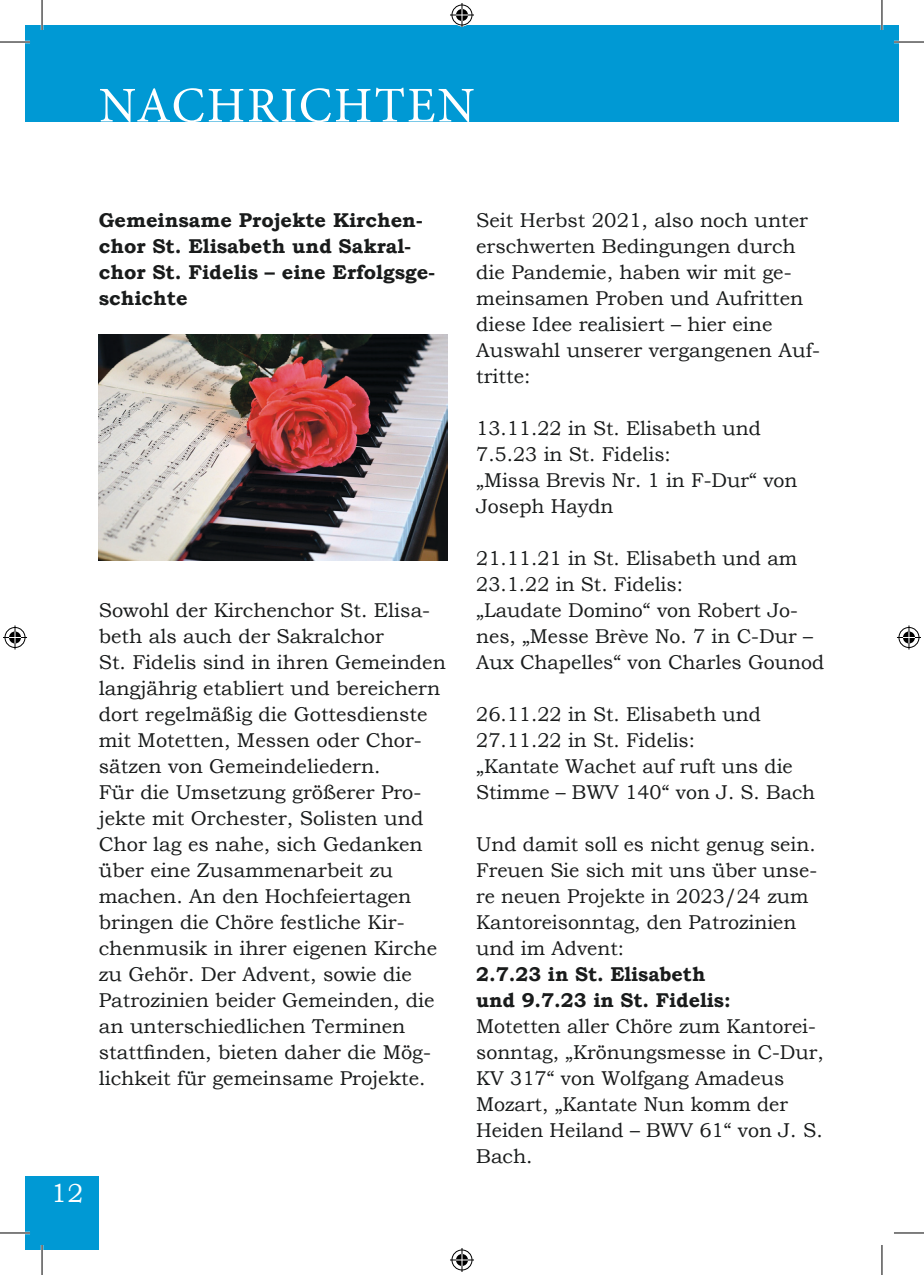
<style>
.page{position:relative;width:924px;height:1275px;background:#fff}
.page>*{position:absolute;margin:0;border:0;box-sizing:border-box;transform-origin:0 0}
.t1{font:50px "Minion Pro";letter-spacing:.04em;color:#fff}
.t2{font:26px "Bookman Old Style";color:#fff}
.Fließtext_fett{font:20px/26px "Bookman Old Style";color:#191b1b}
.Fließtext_fett-2{font:700 20px/26px "Bookman Old Style";color:#191b1b}
</style>
<div class="page">
<div style="left:25px;top:1176px;width:74px;height:74px;background:#0099d4"></div>
<div style="left:25px;top:25px;width:856px;height:96px;background:#0099d4"></div>
<div style="left:881px;top:25px;width:17px;height:96px;background:#0099d4"></div>
<img style="left:99px;top:334px;width:348px;height:226px">
<hr style="left:0;top:41px;width:30px;height:2px;background:#fff">
<hr style="left:893px;top:41px;width:30px;height:2px;background:#fff">
<hr style="left:0;top:1231px;width:30px;height:3px;background:#fff">
<hr style="left:41px;top:0;width:2px;height:30px;background:#fff">
<hr style="left:41px;top:1245px;width:2px;height:30px;background:#fff">
<hr style="left:880px;top:0;width:2px;height:30px;background:#fff">
<hr style="left:0;top:42px;width:30px;height:1px;background:#000">
<hr style="left:893px;top:42px;width:30px;height:1px;background:#000">
<hr style="left:0;top:1232px;width:30px;height:1px;background:#000">
<hr style="left:893px;top:1232px;width:30px;height:1px;background:#000">
<hr style="left:42px;top:0;width:1px;height:30px;background:#000">
<hr style="left:42px;top:1245px;width:1px;height:30px;background:#000">
<hr style="left:881px;top:0;width:1px;height:30px;background:#000">
<hr style="left:881px;top:1245px;width:1px;height:30px;background:#000">
<svg style="left:450px;top:3px;width:24px;height:24px"></svg>
<svg style="left:450px;top:1248px;width:24px;height:24px"></svg>
<svg style="left:3px;top:625px;width:24px;height:24px"></svg>
<svg style="left:897px;top:625px;width:23px;height:24px"></svg>
<h1 class="t1" style="left:99px;top:72px;width:377px">NACHRICHTEN</h1>
<p class="Fließtext_fett-2" style="left:99px;top:207px;width:338px">Gemeinsame Projekte Kirchen&shy;chor St. Elisabeth und Sakral&shy;chor St. Fidelis – eine Erfolgsge&shy;schichte</p>
<p class="Fließtext_fett" style="left:99px;top:597px;width:333px">Sowohl der Kirchenchor St. Elisa&shy;beth als auch der Sakralchor</p>
<p class="Fließtext_fett" style="left:99px;top:649px;width:348px">St. Fidelis sind in ihren Gemeinden langjährig etabliert und bereichern dort regelmäßig die Gottesdienste mit Motetten, Messen oder Chor&shy;sätzen von Gemeindeliedern.</p>
<p class="Fließtext_fett" style="left:99px;top:779px;width:339px">Für die Umsetzung größerer Pro&shy;jekte mit Orchester, Solisten und<br>Chor lag es nahe, sich Gedanken über eine Zusammenarbeit zu machen. An den Hochfeiertagen bringen die Chöre festliche Kir&shy;chenmusik in ihrer eigenen Kirche zu Gehör. Der Advent, sowie die<br>Patrozinien beider Gemeinden, die an unterschiedlichen Terminen stattfinden, bieten daher die Mög&shy;lichkeit für gemeinsame Projekte.</p>
<h2 class="t2" style="left:51px;top:1176px;width:34px">12</h2>
<p class="Fließtext_fett" style="left:476px;top:207px;width:345px">Seit Herbst 2021, also noch unter erschwerten Bedingungen durch die Pandemie, haben wir mit ge&shy;meinsamen Proben und Aufritten diese Idee realisiert – hier eine<br>Auswahl unserer vergangenen Auf&shy;tritte:</p>
<p class="Fließtext_fett" style="left:476px;top:415px;width:286px">13.11.22 in St. Elisabeth und</p>
<p class="Fließtext_fett" style="left:476px;top:441px;width:196px">7.5.23 in St. Fidelis:</p>
<p class="Fließtext_fett" style="left:476px;top:467px;width:323px">„Missa Brevis Nr. 1 in F-Dur“ von<br>Joseph Haydn</p>
<p class="Fließtext_fett" style="left:476px;top:545px;width:322px">21.11.21 in St. Elisabeth und am<br>23.1.22 in St. Fidelis:</p>
<p class="Fließtext_fett" style="left:476px;top:597px;width:349px">„Laudate Domino“ von Robert Jo&shy;nes, „Messe Brève No. 7 in C-Dur –<br>Aux Chapelles“ von Charles Gounod</p>
<p class="Fließtext_fett" style="left:476px;top:701px;width:286px">26.11.22 in St. Elisabeth und<br>27.11.22 in St. Fidelis:</p>
<p class="Fließtext_fett" style="left:476px;top:753px;width:340px">„Kantate Wachet auf ruft uns die<br>Stimme – BWV 140“ von J. S. Bach</p>
<p class="Fließtext_fett" style="left:476px;top:831px;width:342px">Und damit soll es nicht genug sein.<br>Freuen Sie sich mit uns über unse&shy;re neuen Projekte in 2023/24 zum<br>Kantoreisonntag, den Patrozinien und im Advent:</p>
<p class="Fließtext_fett-2" style="left:476px;top:961px;width:230px">2.7.23 in St. Elisabeth</p>
<p class="Fließtext_fett-2" style="left:476px;top:987px;width:256px">und 9.7.23 in St. Fidelis:</p>
<p class="Fließtext_fett" style="left:476px;top:1013px;width:349px">Motetten aller Chöre zum Kantorei&shy;sonntag, „Krönungsmesse in C-Dur,<br>KV 317“ von Wolfgang Amadeus<br>Mozart, „Kantate Nun komm der<br>Heiden Heiland – BWV 61“ von J. S.<br>Bach.</p>
</div>
